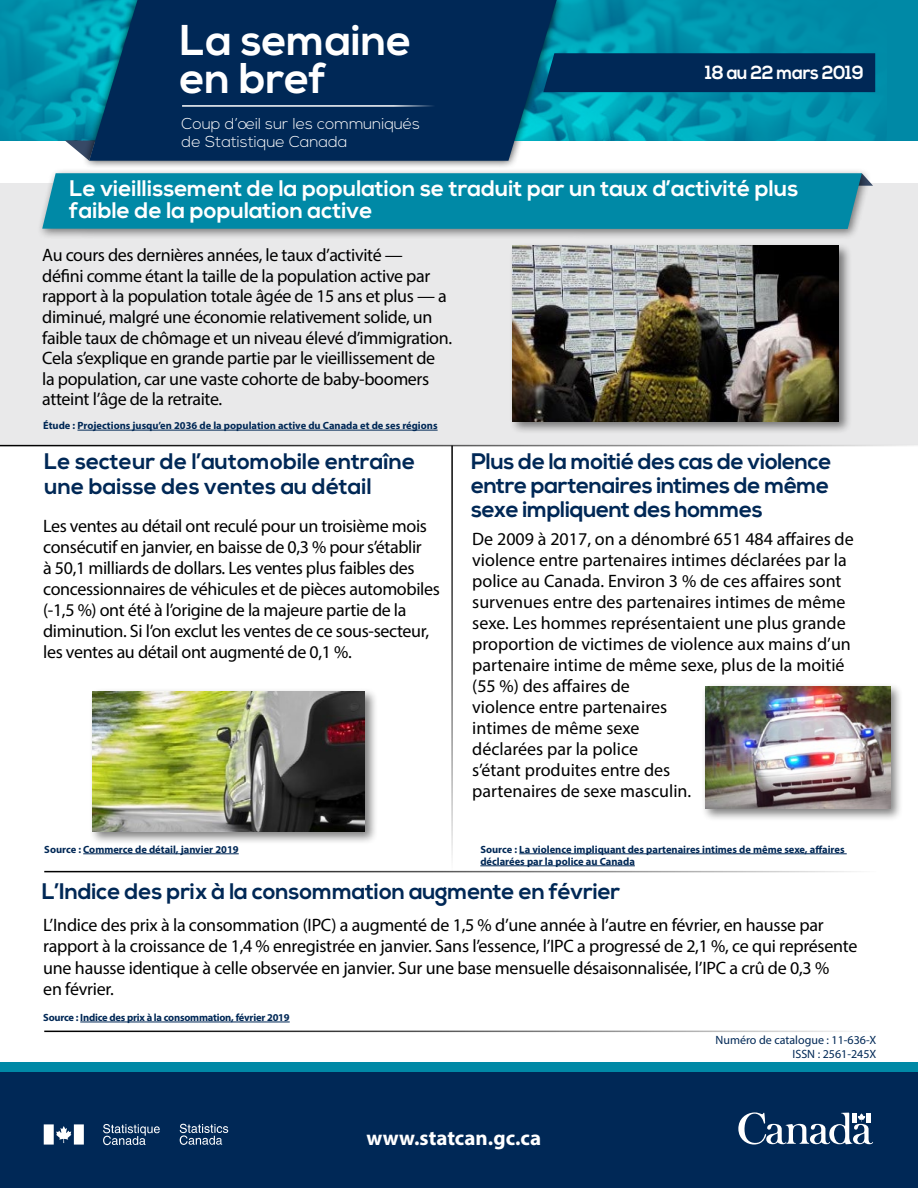
<style>
.page{position:relative;width:918px;height:1188px;background:#fff}
.page>*{position:absolute;margin:0;border:0;box-sizing:border-box;transform-origin:0 0}
.t1{font:700 42.9px/37.5px "Nexa";color:#fff}
.t2{font:700 22.5px/24px "Nexa";letter-spacing:-.01em;color:#002856}
.t3{font:700 22.5px/22.5px "Nexa";color:#fff}
.t4{font:700 21px "Myriad Pro";color:#fff}
.t5{font:700 19.05px "Nexa";letter-spacing:-.02em;color:#fff;scale:.94 1}
.t6{font:18px/20.5px "Myriad Pro";letter-spacing:-.02em;color:#000}
.t7{font:18px/21px "Myriad Pro";color:#000}
.t8{font:300 15.75px/18px "Nexa";color:#fff}
.t9{font:12px/13.6px "Myriad Pro";color:#002856;text-align:right}
.t10{font:700 10.5px/12px "Myriad Pro";color:#002856}
.t11{font:700 10.5px "Myriad Pro";letter-spacing:-.02em;color:#002856}
</style>
<div class="page">
<div style="left:0;top:1072px;width:918px;height:116px;background:#002856"></div>
<div style="left:0;top:0;width:918px;height:140px;background:#0089a6"></div>
<svg style="left:65px;top:140px;width:16px;height:14px"></svg>
<img style="left:564px;top:0;width:312px;height:140px">
<img style="left:4px;top:0;width:77px;height:140px">
<div style="left:81px;top:0;width:483px;height:169px;background:#000;opacity:.75"></div>
<svg style="left:89px;top:0;width:468px;height:161px;background:#03345f"></svg>
<hr style="left:182px;top:105px;width:264px;height:2px;background:#fff">
<svg style="left:738px;top:1112px;width:135px;height:33px"></svg>
<svg style="left:44px;top:1124px;width:40px;height:21px"></svg>
<svg style="left:180px;top:1124px;width:48px;height:21px"></svg>
<svg style="left:103px;top:1124px;width:57px;height:21px"></svg>
<div style="left:543px;top:53px;width:332px;height:39px;background:#002856"></div>
<div style="left:0;top:1062px;width:918px;height:10px;background:#0089a6"></div>
<hr style="left:44px;top:1031px;width:831px;height:1px;background:#000">
<div style="left:0;top:183px;width:918px;height:262px;background:#e9e9ea"></div>
<div style="left:37px;top:167px;width:835px;height:73px;background:#000;opacity:.5"></div>
<div style="left:42px;top:173px;width:820px;height:56px;background:#0089a6"></div>
<hr style="left:80px;top:1022px;width:210px;height:1px;background:#002856">
<hr style="left:83px;top:854px;width:156px;height:1px;background:#002856">
<hr style="left:519px;top:854px;width:328px;height:1px;background:#002856">
<hr style="left:480px;top:866px;width:155px;height:1px;background:#002856">
<hr style="left:0;top:445px;width:918px;height:1px;background:#000">
<hr style="left:451px;top:446px;width:2px;height:425px;background:#000">
<hr style="left:44px;top:871px;width:832px;height:1px;background:#000">
<div style="left:701px;top:683px;width:203px;height:139px;background:#000;opacity:.5"></div>
<img style="left:705px;top:687px;width:185px;height:122px">
<div style="left:509px;top:242px;width:343px;height:193px;background:#000;opacity:.5"></div>
<img style="left:512px;top:246px;width:327px;height:175px">
<hr style="left:77px;top:430px;width:361px;height:1px;background:#002856">
<div style="left:89px;top:687px;width:289px;height:158px;background:#000;opacity:.5"></div>
<img style="left:92px;top:691px;width:272px;height:141px">
<h1 class="t1" style="left:180px;top:23px;width:233px">La semaine en bref</h1>
<p class="t8" style="left:182px;top:115px;width:240px">Coup d’oeil sur les communiqués de Statistique Canada</p>
<p class="t5" style="left:705px;top:61px;width:170px">18 au 22 mars 2019</p>
<p class="t3" style="left:70px;top:178px;width:730px">Le vieillissement de la population se traduit par un taux d’activité plus faible de la population active</p>
<p class="t6" style="left:42px;top:245px;width:411px">Au cours des dernières années, le taux d’activité —<br>défini comme étant la taille de la population active par rapport à la population totale âgée de 15 ans et plus — a diminué, malgré une économie relativement solide, un faible taux de chômage et un niveau élevé d’immigration.<br>Cela s’explique en grande partie par le vieillissement de la population, car une vaste cohorte de baby-boomers atteint l’âge de la retraite.</p>
<p class="t10" style="left:43px;top:419px;width:396px">Étude : Projections jusqu’en 2036 de la population active du Canada et de ses régions</p>
<p class="t2" style="left:44px;top:449px;width:372px;line-height:25.5px">Le secteur de l’automobile entraîne une baisse des ventes au détail</p>
<p class="t6" style="left:43px;top:515px;width:398px;line-height:21px">Les ventes au détail ont reculé pour un troisième mois consécutif en janvier, en baisse de 0,3 % pour s’établir<br>à 50,1 milliards de dollars. Les ventes plus faibles des concessionnaires de véhicules et de pièces automobiles (-1,5 %) ont été à l’origine de la majeure partie de la diminution. Si l’on exclut les ventes de ce sous-secteur, les ventes au détail ont augmenté de 0,1 %.</p>
<p class="t2" style="left:471px;top:450px;width:362px;text-align:justify">Plus de la moitié des cas de violence entre partenaires intimes de même sexe impliquent des hommes</p>
<p class="t7" style="left:472px;top:528px;width:383px">De 2009 à 2017, on a dénombré 651 484 affaires de violence entre partenaires intimes déclarées par la police au Canada. Environ 3 % de ces affaires sont survenues entre des partenaires intimes de même sexe. Les hommes représentaient une plus grande proportion de victimes de violence aux mains d’un partenaire intime de même sexe, plus de la moitié (55 %) des affaires de<br>violence entre partenaires<br>intimes de même sexe<br>déclarées par la police<br>s’étant produites entre des<br>partenaires de sexe masculin.</p>
<p class="t10" style="left:44px;top:843px;width:196px">Source : Commerce de détail, janvier 2019</p>
<p class="t10" style="left:480px;top:843px;width:366px">Source : La violence impliquant des partenaires intimes de même sexe, affaires déclarées par la police au Canada</p>
<p class="t2" style="left:42px;top:881px;width:580px">L’Indice des prix à la consommation augmente en février</p>
<p class="t6" style="left:43px;top:913px;width:816px;line-height:21.6px">L’Indice des prix à la consommation (IPC) a augmenté de 1,5 % d’une année à l’autre en février, en hausse par rapport à la croissance de 1,4 % enregistrée en janvier. Sans l’essence, l’IPC a progressé de 2,1 %, ce qui représente une hausse identique à celle observée en janvier. Sur une base mensuelle désaisonnalisée, l’IPC a crû de 0,3 %<br>en février.</p>
<p class="t11" style="left:43px;top:1011px;width:248px">Source : Indice des prix à la consommation, février 2019</p>
<p class="t4" style="left:367px;top:1125px;width:176px">www.statcan.gc.ca</p>
<p class="t9" style="left:716px;top:1033px;width:162px">Numéro de catalogue : 11-636-X<br>ISSN : 2561-245X</p>
</div>
